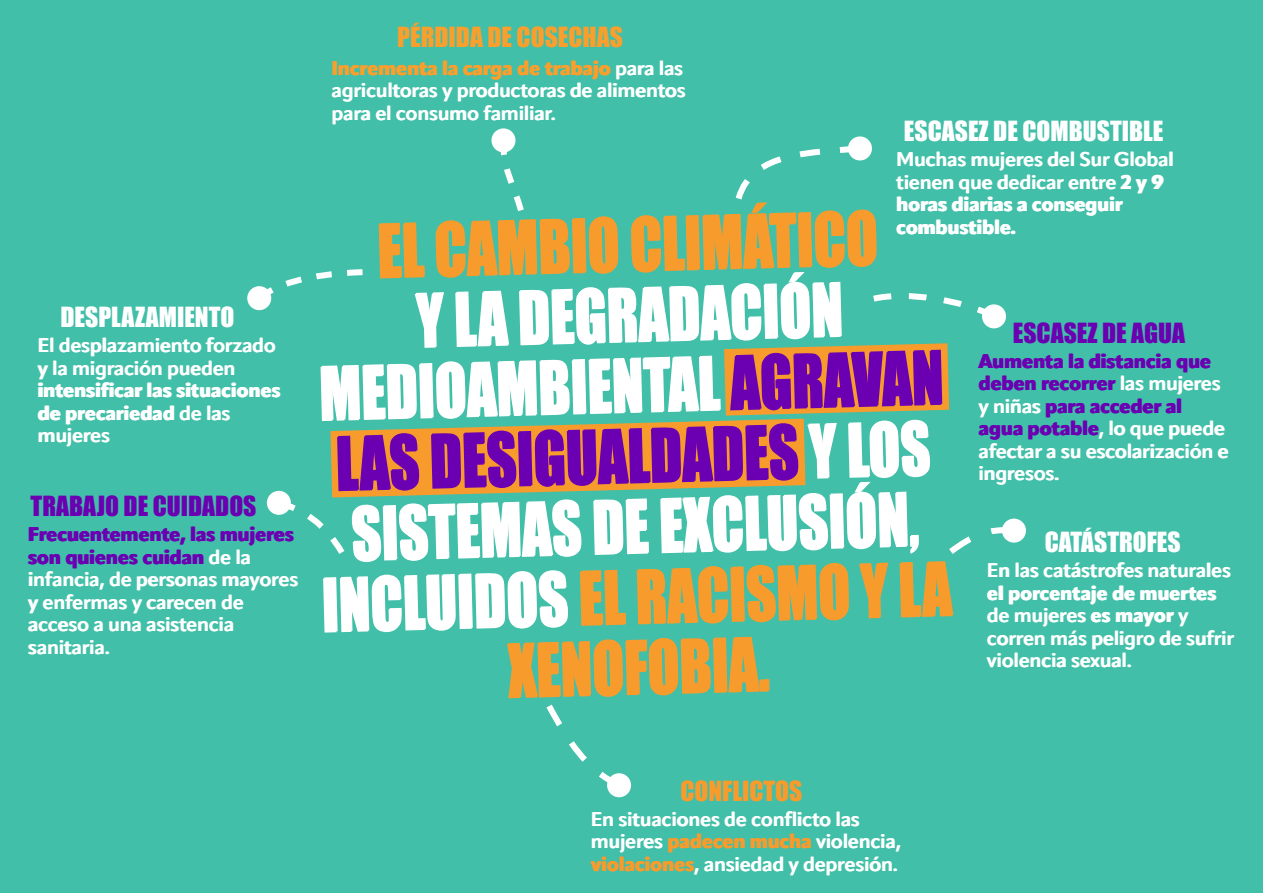
<style>
.page{position:relative;width:1263px;height:893px;background:#41bfa8}
.page>*{position:absolute;margin:0;border:0;box-sizing:border-box;transform-origin:0 0}
.t1{font:68.4px/70.5px "Impact";color:#fff;text-align:center;scale:.85 1}
.t2{font:25.5px "Impact";color:#fff}
.t3{font:25.5px "Impact";color:#6b00b2}
.t4{font:25.5px "Impact";color:#f99f2d}
.t5{font:25.5px "Impact";color:#f89b2d}
.t6{font:600 19.5px/22.5px "Apparat";color:#fff}
.t7{font:800 19.5px/22.5px "Apparat";color:#fff}
.s1{font-weight:800}
.s2{font-weight:800;color:#6b00b2}
.s3{font-weight:800;color:#f99f2d}
.s4{color:#f89b2d}
.s5{color:#6b00b2}
.s6{font-weight:800;color:#f89b2d}
</style>
<div class="page">
<svg style="left:498px;top:135px;width:26px;height:77px"></svg>
<div style="left:491px;top:128px;width:24px;height:24px;background:#fff;border-radius:50%"></div>
<svg style="left:735px;top:136px;width:137px;height:64px"></svg>
<svg style="left:873px;top:293px;width:133px;height:36px"></svg>
<svg style="left:251px;top:269px;width:112px;height:38px"></svg>
<div style="left:247px;top:286px;width:24px;height:24px;background:#fff;border-radius:50%"></div>
<div style="left:1002px;top:519px;width:24px;height:24px;background:#fff;border-radius:50%"></div>
<svg style="left:271px;top:343px;width:749px;height:211px"></svg>
<div style="left:267px;top:491px;width:24px;height:24px;background:#fff;border-radius:50%"></div>
<svg style="left:546px;top:704px;width:81px;height:89px"></svg>
<div style="left:607px;top:773px;width:24px;height:24px;background:#fff;border-radius:50%"></div>
<p class="t2" style="left:61px;top:297px;width:175px">DESPLAZAMIENTO</p>
<p class="t6" style="left:37px;top:334px;width:244px">El desplazamiento forzado y la migración pueden <span class="s1">intensificar las situaciones de precariedad</span> de las mujeres</p>
<p class="t3" style="left:31px;top:486px;width:227px">TRABAJO DE CUIDADOS</p>
<p class="t6" style="left:28px;top:523px;width:272px"><span class="s2">Frecuentemente, las mujeres son quienes cuidan</span> de la infancia, de personas mayores y enfermas y carecen de acceso a una asistencia sanitaria.</p>
<p class="t4" style="left:397px;top:17px;width:227px">PÉRDIDA DE COSECHAS</p>
<p class="t6" style="left:331px;top:57px;width:355px"><span class="s3">Incrementa la carga de trabajo</span> para las agricultoras y productoras de alimentos para el consumo familiar.</p>
<p class="t2" style="left:904px;top:111px;width:261px">ESCASEZ DE COMBUSTIBLE</p>
<p class="t6" style="left:896px;top:148px;width:279px">Muchas mujeres del Sur Global tienen que dedicar entre <span class="s1">2 y 9</span></p>
<p class="t7" style="left:896px;top:193px;width:228px">horas diarias a conseguir combustible.</p>
<p class="t1" style="left:316px;top:212px;width:743px;rotate:-1deg"><span class="s4">EL CAMBIO CLIMÁTICO<br></span>Y LA DEGRADACIÓN<br>MEDIOAMBIENTAL <span class="s5">AGRAVAN<br>LAS DESIGUALDADES</span> Y LOS<br>SISTEMAS DE EXCLUSIÓN,<br>INCLUIDOS <span class="s4">EL RACISMO Y LA<br>XENOFOBIA</span></p>
<p class="t3" style="left:1013px;top:313px;width:174px">ESCASEZ DE AGUA</p>
<p class="t6" style="left:978px;top:350px;width:252px"><span class="s2">Aumenta la distancia que deben recorrer</span> las mujeres y niñas <span class="s2">para acceder al agua potable</span>, lo que puede afectar a su escolarización e ingresos.</p>
<p class="t2" style="left:1045px;top:522px;width:137px">CATÁSTROFES</p>
<p class="t6" style="left:986px;top:559px;width:248px">En las catástrofes naturales <span class="s1">el porcentaje de muertes </span>de mujeres <span class="s1">es mayor</span> y corren más peligro de sufrir violencia sexual.</p>
<p class="t5" style="left:680px;top:771px;width:124px">CONFLICTOS</p>
<p class="t6" style="left:590px;top:808px;width:311px">En situaciones de conflicto las mujeres <span class="s6">padecen mucha</span> violencia, <span class="s6">violaciones</span>, ansiedad y depresión.</p>
</div>
